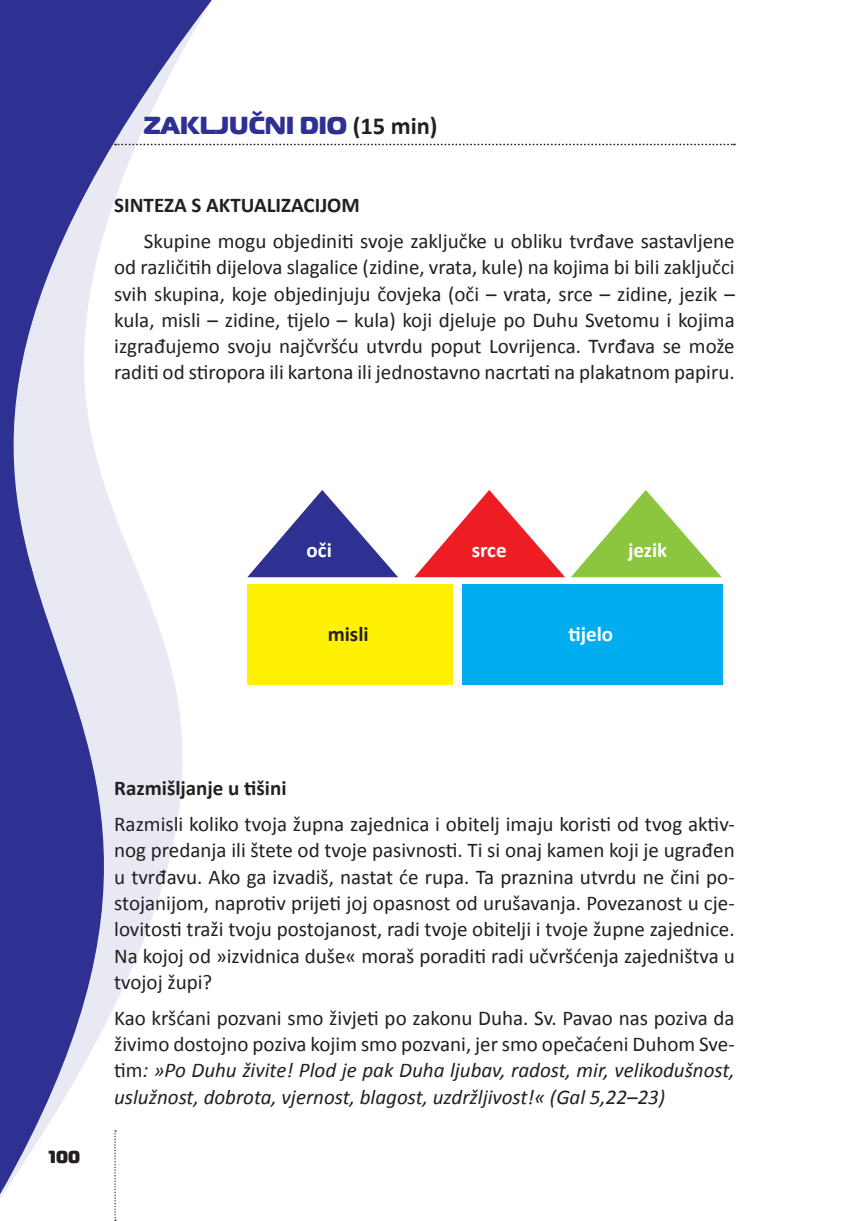
<style>
.page{position:relative;width:849px;height:1221px;background:#fff}
.page>*{position:absolute;margin:0;border:0;box-sizing:border-box;transform-origin:0 0}
.t1{font:800 24.5px "Magistral";color:#2e3092}
.t2{font:21px/26.2px "Calibri";color:#231f20;text-align:justify}
.t3{font:700 21px "Calibri";color:#231f20}
.t4{font:700 21px "Calibri";color:#fff}
.t5{font:800 17.5px "Magistral";color:#231f20}
.s1{font-family:"Calibri";font-weight:700;color:#231f20}
.s2{font-style:italic}
</style>
<div class="page">
<div style="left:462px;top:584px;width:260px;height:100px;background:#00aeef"></div>
<svg style="left:488px;top:490px;width:233px;height:87px"></svg>
<svg style="left:311px;top:143px;width:177px;height:542px"></svg>
<svg style="left:0;top:0;width:311px;height:1220px"></svg>
<svg style="left:115px;top:144px;width:619px;height:1px"></svg>
<svg style="left:114px;top:1130px;width:2px;height:90px"></svg>
<p class="t1" style="left:144px;top:109px;width:295px">ZAKLJUČNI DIO <span class="s1">(15 min)</span></p>
<p class="t3" style="left:114px;top:191px;width:247px">SINTEZA S AKTUALIZACIJOM</p>
<p class="t2" style="left:114px;top:228px;width:622px;text-indent:30px">Skupine mogu objediniti svoje zaključke u obliku tvrđave sastavljene od različitih dijelova slagalice (zidine, vrata, kule) na kojima bi bili zaključci svih skupina, koje objedinjuju čovjeka (oči – vrata, srce – zidine, jezik – kula, misli – zidine, tijelo – kula) koji djeluje po Duhu Svetomu i kojima izgrađujemo svoju najčvršću utvrdu poput Lovrijenca. Tvrđava se može raditi od stiropora ili kartona ili jednostavno nacrtati na plakatnom papiru.</p>
<p class="t4" style="left:306px;top:536px;width:27px">oči</p>
<p class="t4" style="left:471px;top:536px;width:36px">srce</p>
<p class="t4" style="left:628px;top:536px;width:41px">jezik</p>
<p class="t3" style="left:327px;top:620px;width:42px">misli</p>
<p class="t4" style="left:568px;top:620px;width:46px">tijelo</p>
<p class="t5" style="left:49px;top:1145px;width:33px">100</p>
<p class="t3" style="left:114px;top:774px;width:174px">Razmišljanje u tišini</p>
<p class="t2" style="left:114px;top:811px;width:622px">Razmisli koliko tvoja župna zajednica i obitelj imaju koristi od tvog aktiv&shy;nog predanja ili štete od tvoje pasivnosti. Ti si onaj kamen koji je ugrađen u tvrđavu. Ako ga izvadiš, nastat će rupa. Ta praznina utvrdu ne čini po&shy;stojanijom, naprotiv prijeti joj opasnost od urušavanja. Povezanost u cje&shy;lovitosti traži tvoju postojanost, radi tvoje obitelji i tvoje župne zajednice.<br>Na kojoj od »izvidnica duše« moraš poraditi radi učvršćenja zajedništva u tvojoj župi?</p>
<p class="t2" style="left:114px;top:1004px;width:622px">Kao kršćani pozvani smo živjeti po zakonu Duha. Sv. Pavao nas poziva da živimo dostojno poziva kojim smo pozvani, jer smo opečaćeni Duhom Sve&shy;tim<span class="s2">: »Po Duhu živite! Plod je pak Duha ljubav, radost, mir, velikodušnost, uslužnost, dobrota, vjernost, blagost, uzdržljivost!« (Gal 5,22–23)</span></p>
</div>
